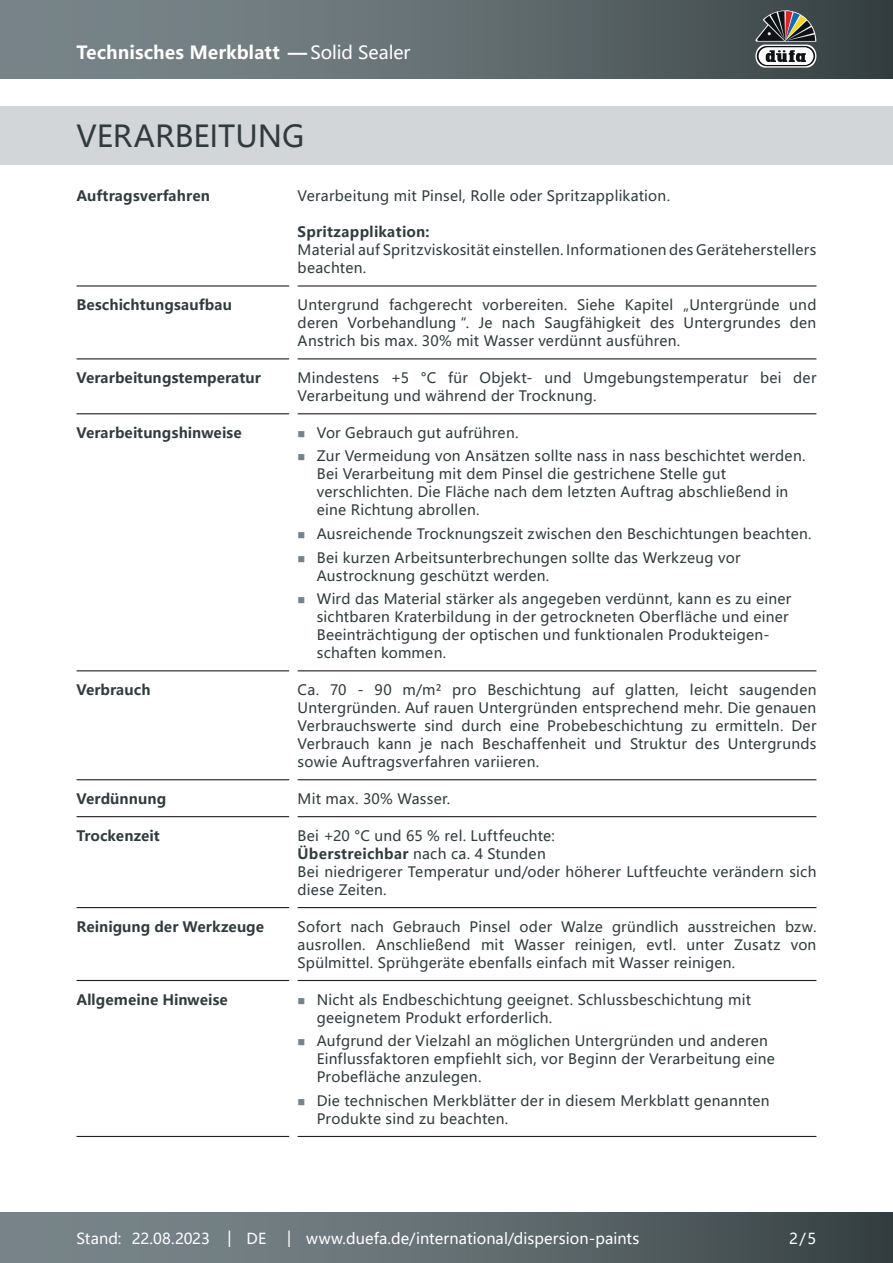
<style>
.page{position:relative;width:893px;height:1263px;background:#fff}
.page>*{position:absolute;margin:0;border:0;box-sizing:border-box;transform-origin:0 0}
.CB_AF_Kapitel_Ueberschrift{font:30px "Microsoft Ya Hei";color:#313b3d}
.CB_AF_Kopf_TM_-S2{font:700 18px "Microsoft Ya Hei";color:#fff}
.CB_AF_Fuß_Stand_linksb{font:15px "Microsoft Ya Hei";letter-spacing:.005em;color:#fff}
.CB_AF_Text_Standard{font:14.25px/18px "Microsoft Ya Hei";letter-spacing:.02em;color:#313b3d}
.CB_AF_Abschnitt_Ueberschrift{font:700 14.25px "Microsoft Ya Hei";letter-spacing:.005em;color:#313b3d}
.CB_AF_Text_Standard-2{font:700 14.25px "Microsoft Ya Hei";letter-spacing:.02em;color:#313b3d}
.s1{font-weight:400}
.s2{font-weight:700}
</style>
<div class="page">
<div style="left:0;top:1212px;width:893px;height:51px;background:linear-gradient(to right,#828f94,#3c4748)"></div>
<div style="left:0;top:0;width:893px;height:78px;background:linear-gradient(to right,#828f94,#3c4748)"></div>
<hr style="left:77px;top:285px;width:212px;height:2px;background:#231f20">
<hr style="left:298px;top:285px;width:518px;height:2px;background:#231f20">
<hr style="left:77px;top:358px;width:212px;height:1px;background:#231f20">
<hr style="left:298px;top:358px;width:518px;height:1px;background:#231f20">
<hr style="left:77px;top:413px;width:212px;height:1px;background:#231f20">
<hr style="left:298px;top:413px;width:518px;height:1px;background:#231f20">
<hr style="left:77px;top:670px;width:212px;height:1px;background:#231f20">
<hr style="left:298px;top:670px;width:518px;height:1px;background:#231f20">
<hr style="left:77px;top:779px;width:212px;height:1px;background:#231f20">
<hr style="left:298px;top:779px;width:518px;height:1px;background:#231f20">
<hr style="left:77px;top:816px;width:212px;height:1px;background:#231f20">
<hr style="left:298px;top:816px;width:518px;height:1px;background:#231f20">
<hr style="left:77px;top:907px;width:212px;height:1px;background:#231f20">
<hr style="left:298px;top:907px;width:518px;height:1px;background:#231f20">
<hr style="left:77px;top:980px;width:212px;height:1px;background:#231f20">
<hr style="left:298px;top:980px;width:518px;height:1px;background:#231f20">
<hr style="left:77px;top:1136px;width:212px;height:1px;background:#231f20">
<hr style="left:298px;top:1136px;width:518px;height:1px;background:#231f20">
<div style="left:0;top:106px;width:893px;height:58px;background:#d3d6d8"></div>
<svg style="left:755px;top:10px;width:61px;height:58px"></svg>
<p class="CB_AF_Kopf_TM_-S2" style="left:77px;top:40px;width:335px">Technisches Merkblatt — <span class="s1">Solid Sealer</span></p>
<p class="CB_AF_Kapitel_Ueberschrift" style="left:77px;top:116px;width:229px">VERARBEITUNG</p>
<p class="CB_AF_Abschnitt_Ueberschrift" style="left:77px;top:186px;width:135px">Auftragsverfahren</p>
<p class="CB_AF_Text_Standard" style="left:298px;top:187px;width:374px">Verarbeitung mit Pinsel, Rolle oder Spritzapplikation.</p>
<p class="CB_AF_Text_Standard-2" style="left:298px;top:222px;width:133px">Spritzapplikation:</p>
<p class="CB_AF_Text_Standard" style="left:298px;top:241px;width:520px">Material auf Spritzviskosität einstellen. Informationen des Geräteherstellers beachten.</p>
<p class="CB_AF_Abschnitt_Ueberschrift" style="left:77px;top:295px;width:157px">Beschichtungsaufbau</p>
<p class="CB_AF_Text_Standard" style="left:298px;top:296px;width:520px;text-align:justify">Untergrund fachgerecht vorbereiten. Siehe Kapitel „Untergründe und deren Vorbehandlung“. Je nach Saugfähigkeit des Untergrundes den Anstrich bis max. 30% mit Wasser verdünnt ausführen.</p>
<p class="CB_AF_Abschnitt_Ueberschrift" style="left:77px;top:368px;width:186px">Verarbeitungstemperatur</p>
<p class="CB_AF_Text_Standard" style="left:298px;top:368px;width:520px">Mindestens +5 °C für Objekt- und Umgebungstemperatur bei der<br>Verarbeitung und während der Trocknung.</p>
<p class="CB_AF_Abschnitt_Ueberschrift" style="left:77px;top:423px;width:167px">Verarbeitungshinweise</p>
<p class="CB_AF_Text_Standard" style="left:317px;top:423px;width:203px">Vor Gebrauch gut aufrühren.</p>
<p class="CB_AF_Text_Standard" style="left:317px;top:447px;width:490px">Zur Vermeidung von Ansätzen sollte nass in nass beschichtet werden.<br>Bei Verarbeitung mit dem Pinsel die gestrichene Stelle gut verschlichten. Die Fläche nach dem letzten Auftrag abschließend in eine Richtung abrollen.</p>
<p class="CB_AF_Text_Standard" style="left:317px;top:524px;width:496px">Ausreichende Trocknungszeit zwischen den Beschichtungen beachten.</p>
<p class="CB_AF_Text_Standard" style="left:317px;top:548px;width:425px">Bei kurzen Arbeitsunterbrechungen sollte das Werkzeug vor<br>Austrocknung geschützt werden.</p>
<p class="CB_AF_Text_Standard" style="left:317px;top:589px;width:476px">Wird das Material stärker als angegeben verdünnt, kann es zu einer sichtbaren Kraterbildung in der getrockneten Oberfläche und einer Beeinträchtigung der optischen und funktionalen Produkteigen&shy;schaften kommen.</p>
<p class="CB_AF_Abschnitt_Ueberschrift" style="left:77px;top:680px;width:76px">Verbrauch</p>
<p class="CB_AF_Text_Standard" style="left:298px;top:680px;width:520px;text-align:justify">Ca. 70 - 90 m/m² pro Beschichtung auf glatten, leicht saugenden Untergründen. Auf rauen Untergründen entsprechend mehr. Die genauen Verbrauchswerte sind durch eine Probebeschichtung zu ermitteln. Der Verbrauch kann je nach Beschaffenheit und Struktur des Untergrunds sowie Auftragsverfahren variieren.</p>
<p class="CB_AF_Abschnitt_Ueberschrift" style="left:77px;top:789px;width:91px">Verdünnung</p>
<p class="CB_AF_Text_Standard" style="left:298px;top:789px;width:154px">Mit max. 30% Wasser.</p>
<p class="CB_AF_Abschnitt_Ueberschrift" style="left:77px;top:826px;width:85px">Trockenzeit</p>
<p class="CB_AF_Text_Standard" style="left:298px;top:826px;width:259px">Bei +20 °C und 65 % rel. Luftfeuchte:</p>
<p class="CB_AF_Text_Standard" style="left:298px;top:844px;width:250px"><span class="s2">Überstreichbar</span> nach ca. 4 Stunden</p>
<p class="CB_AF_Text_Standard" style="left:298px;top:862px;width:520px">Bei niedrigerer Temperatur und/oder höherer Luftfeuchte verändern sich diese Zeiten.</p>
<p class="CB_AF_Abschnitt_Ueberschrift" style="left:77px;top:917px;width:189px">Reinigung der Werkzeuge</p>
<p class="CB_AF_Text_Standard" style="left:298px;top:917px;width:520px;text-align:justify">Sofort nach Gebrauch Pinsel oder Walze gründlich ausstreichen bzw. ausrollen. Anschließend mit Wasser reinigen, evtl. unter Zusatz von Spülmittel. Sprühgeräte ebenfalls einfach mit Wasser reinigen.</p>
<p class="CB_AF_Abschnitt_Ueberschrift" style="left:77px;top:989px;width:153px">Allgemeine Hinweise</p>
<p class="CB_AF_Text_Standard" style="left:317px;top:990px;width:436px">Nicht als Endbeschichtung geeignet. Schlussbeschichtung mit geeignetem Produkt erforderlich.</p>
<p class="CB_AF_Text_Standard" style="left:317px;top:1031px;width:460px">Aufgrund der Vielzahl an möglichen Untergründen und anderen<br>Einflussfaktoren empfiehlt sich, vor Beginn der Verarbeitung eine<br>Probefläche anzulegen.</p>
<p class="CB_AF_Text_Standard" style="left:317px;top:1091px;width:454px">Die technischen Merkblätter der in diesem Merkblatt genannten<br>Produkte sind zu beachten.</p>
<p class="CB_AF_Fuß_Stand_linksb" style="left:77px;top:1228px;width:47px">Stand:</p>
<p class="CB_AF_Fuß_Stand_linksb" style="left:132px;top:1228px;width:79px">22.08.2023</p>
<p class="CB_AF_Fuß_Stand_linksb" style="left:228px;top:1227px;width:6px">|</p>
<p class="CB_AF_Fuß_Stand_linksb" style="left:247px;top:1228px;width:21px">DE</p>
<p class="CB_AF_Fuß_Stand_linksb" style="left:287px;top:1227px;width:6px">|</p>
<p class="CB_AF_Fuß_Stand_linksb" style="left:306px;top:1228px;width:335px">www.duefa.de/international/dispersion-paints</p>
<p class="CB_AF_Fuß_Stand_linksb" style="left:789px;top:1228px;width:29px">2/5</p>
</div>
